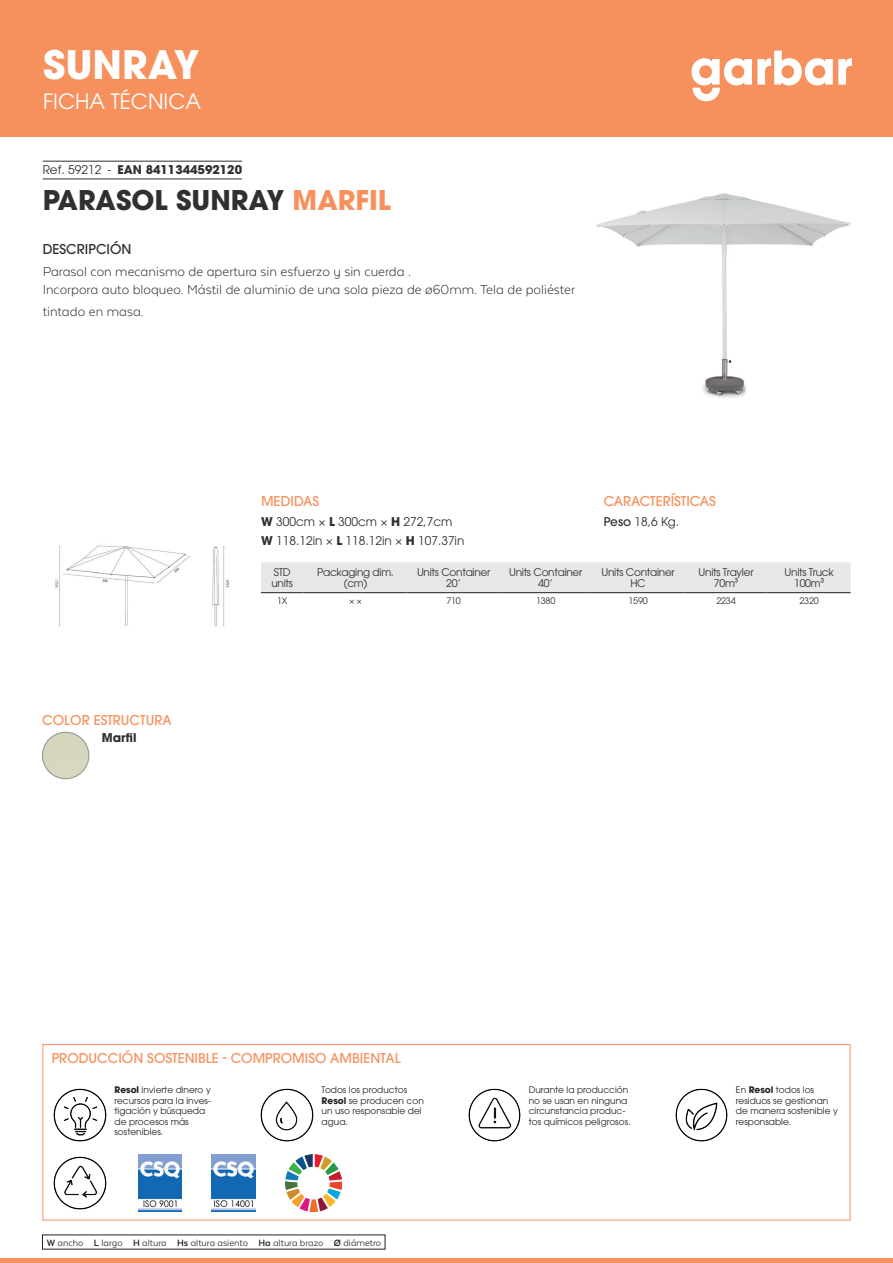
<style>
.page{position:relative;width:893px;height:1263px;background:#fff}
.page>*{position:absolute;margin:0;border:0;box-sizing:border-box;transform-origin:0 0}
.t1{font:700 39px "ITC Avant Garde Pro";color:#fff}
.t2{font:700 27px "ITC Avant Garde Pro";color:#312f30}
.t3{font:21px "ITC Avant Garde Pro";color:#fff}
.t4{font:300 15px/18px "Texta Alt";color:#231f20}
.t5{font:500 13.5px "ITC Avant Garde Pro";color:#f6915d}
.t6{font:500 13.5px "ITC Avant Garde Pro";color:#312f30}
.t7{font:12px/19.5px "ITC Avant Garde Pro";color:#312f30}
.t8{font:700 12px "ITC Avant Garde Pro";color:#312f30}
.t9{font:10.5px/10.5px "ITC Avant Garde Pro";letter-spacing:-.025em;color:#312f30;text-align:center}
.t10{font:10.5px "Texta Alt";color:#231f20}
.t11{font:9px/10.5px "ITC Avant Garde Pro";color:#231f20}
.t12{font:9px "ITC Avant Garde Pro";letter-spacing:-.02em;color:#312f30}
.s1{font-weight:400}
.s2{color:#f6915d}
.s3{font-weight:500}
.s4{font-weight:700}
</style>
<div class="page">
<div style="left:0;top:0;width:893px;height:137px;background:#f6915d"></div>
<hr style="left:0;top:1259px;width:893px;height:4px;background:#f6915d">
<svg style="left:692px;top:51px;width:160px;height:50px"></svg>
<hr style="left:43px;top:161px;width:199px;height:1px;background:#312f30">
<hr style="left:43px;top:179px;width:199px;height:1px;background:#312f30">
<img style="left:596px;top:194px;width:255px;height:204px">
<img style="left:42px;top:732px;width:47px;height:47px;border-radius:23px">
<div style="left:42px;top:732px;width:47px;height:47px;border:1px solid #89948d;border-radius:50%"></div>
<img style="left:54px;top:545px;width:176px;height:81px">
<div style="left:261px;top:562px;width:590px;height:30px;background:#e6e7e9"></div>
<hr style="left:261px;top:592px;width:42px;height:1px;background:#231f20">
<hr style="left:303px;top:592px;width:105px;height:1px;background:#231f20">
<hr style="left:408px;top:592px;width:92px;height:1px;background:#231f20">
<hr style="left:500px;top:592px;width:92px;height:1px;background:#231f20">
<hr style="left:592px;top:592px;width:92px;height:1px;background:#231f20">
<hr style="left:684px;top:592px;width:84px;height:1px;background:#231f20">
<hr style="left:768px;top:592px;width:83px;height:1px;background:#231f20">
<img style="left:53px;top:1088px;width:54px;height:54px">
<img style="left:260px;top:1088px;width:54px;height:54px">
<img style="left:468px;top:1088px;width:53px;height:54px">
<img style="left:675px;top:1088px;width:53px;height:54px">
<img style="left:53px;top:1156px;width:54px;height:54px">
<img style="left:138px;top:1155px;width:44px;height:56px">
<img style="left:212px;top:1155px;width:43px;height:56px">
<img style="left:285px;top:1155px;width:57px;height:56px">
<div style="left:43px;top:1044px;width:807px;height:176px;border:1px solid #f6915d"></div>
<h1 class="t1" style="left:43px;top:39px;width:158px">SUNRAY</h1>
<h3 class="t3" style="left:43px;top:88px;width:159px">FICHA TÉCNICA</h3>
<h3 class="t8" style="left:43px;top:162px;width:201px"><span class="s1">Ref. 59212 -</span> EAN 8411344592120</h3>
<h2 class="t2" style="left:43px;top:182px;width:350px">PARASOL SUNRAY <span class="s2">MARFIL</span></h2>
<h3 class="t6" style="left:43px;top:240px;width:90px">DESCRIPCIÓN</h3>
<h3 class="t4" style="left:43px;top:263px;width:534px">Parasol con mecanismo de apertura sin esfuerzo y sin cuerda .<br>Incorpora auto bloqueo. Mástil de aluminio de una sola pieza de ø60mm. Tela de poliéster</h3>
<h3 class="t4" style="left:43px;top:302px;width:103px">tintado en masa.</h3>
<h3 class="t5" style="left:42px;top:712px;width:131px">COLOR ESTRUCTURA</h3>
<h3 class="t8" style="left:102px;top:729px;width:36px">Marfil</h3>
<h3 class="t5" style="left:604px;top:493px;width:114px">CARACTERÍSTICAS</h3>
<h3 class="t7" style="left:604px;top:512px;width:77px"><span class="s3">Peso</span> 18,6 Kg.</h3>
<h3 class="t5" style="left:261px;top:493px;width:60px">MEDIDAS</h3>
<h3 class="t7" style="left:261px;top:512px;width:205px"><span class="s4">W</span> 300cm × <span class="s4">L</span> 300cm × <span class="s4">H</span> 272,7cm<br><span class="s4">W</span> 118.12in × <span class="s4">L</span> 118.12in × <span class="s4">H</span> 107.37in</h3>
<p class="t9" style="left:271px;top:567px;width:23px;text-align:left">STD units</p>
<p class="t9" style="left:317px;top:567px;width:78px">Packaging dim. (cm)</p>
<p class="t9" style="left:417px;top:567px;width:75px">Units Container<br>20’</p>
<p class="t9" style="left:509px;top:567px;width:75px">Units Container<br>40’</p>
<p class="t9" style="left:601px;top:567px;width:75px">Units Container<br>HC</p>
<p class="t9" style="left:699px;top:567px;width:56px">Units Trayler<br>70m³</p>
<p class="t9" style="left:785px;top:567px;width:51px">Units Truck<br>100m³</p>
<p class="t12" style="left:277px;top:595px;width:12px">1X</p>
<p class="t12" style="left:349px;top:595px;width:15px">× ×</p>
<p class="t12" style="left:446px;top:595px;width:16px">710</p>
<p class="t12" style="left:536px;top:595px;width:21px">1380</p>
<p class="t12" style="left:628px;top:595px;width:21px">1590</p>
<p class="t12" style="left:716px;top:595px;width:21px">2234</p>
<p class="t12" style="left:799px;top:595px;width:21px">2320</p>
<h3 class="t5" style="left:52px;top:1050px;width:350px">PRODUCCIÓN SOSTENIBLE - COMPROMISO AMBIENTAL</h3>
<p class="t11" style="left:114px;top:1085px;width:98px"><span class="s4">Resol</span> invierte dinero y recursos para la inves&shy;tigación y búsqueda de procesos más sostenibles.</p>
<p class="t11" style="left:322px;top:1085px;width:104px">Todos los productos<br><span class="s4">Resol</span> se producen con un uso responsable del agua.</p>
<p class="t11" style="left:529px;top:1085px;width:103px">Durante la producción no se usan en ninguna circunstancia produc&shy;tos químicos peligrosos.</p>
<p class="t11" style="left:736px;top:1085px;width:103px">En <span class="s4">Resol</span> todos los residuos se gestionan de manera sostenible y responsable.</p>
<p class="t10" style="left:47px;top:1237px;width:336px"><span class="s4">W</span> ancho <span class="s4">L</span> largo <span class="s4">H</span> altura <span class="s4">Hs</span> altura asiento <span class="s4">Ha</span> altura brazo <span class="s4">Ø</span> diámetro</p>
</div>
